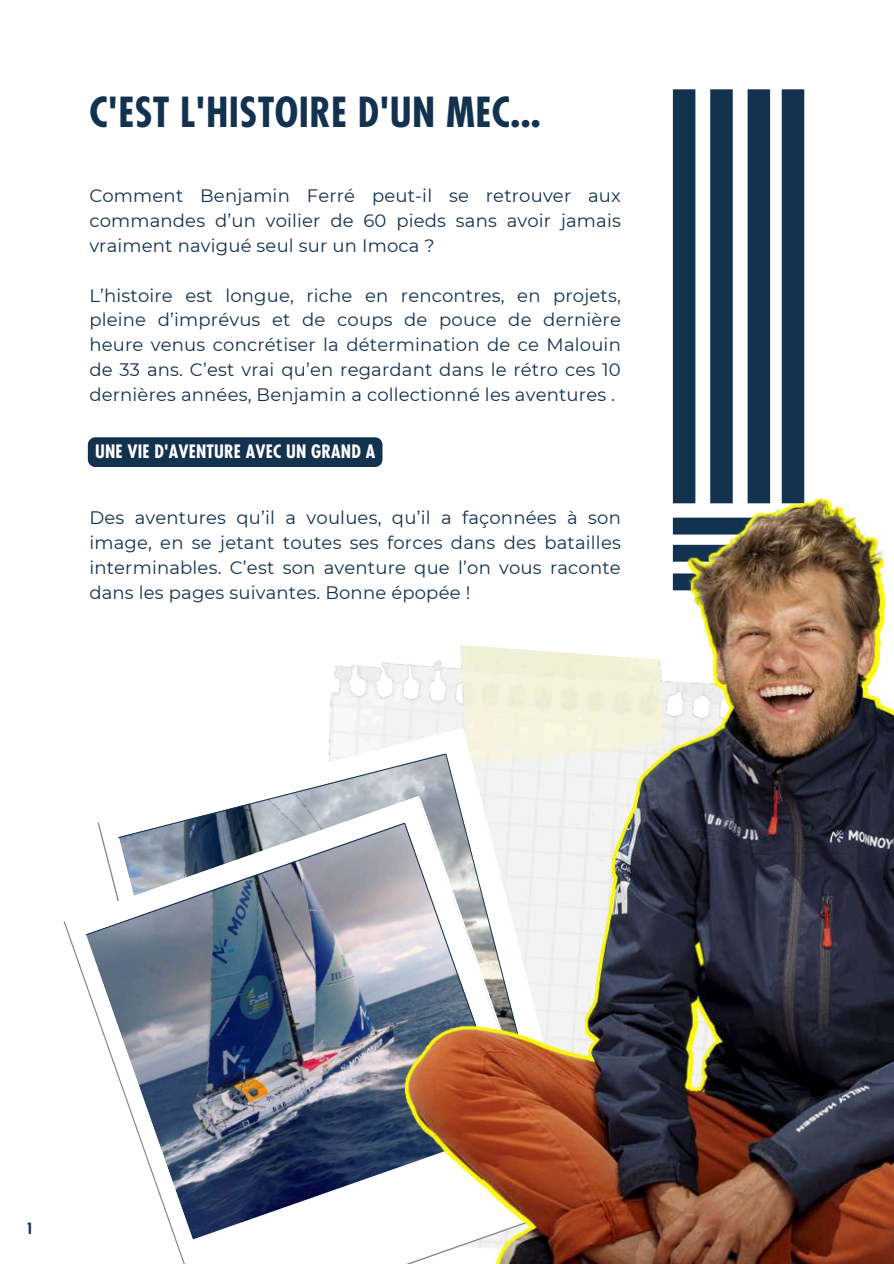
<style>
.page{position:relative;width:894px;height:1264px;background:#fff}
.page>*{position:absolute;margin:0;border:0;box-sizing:border-box;transform-origin:0 0}
.t1{font:700 condensed 40.35px "Futura";letter-spacing:.01em;color:#123250}
.t2{font:18px/24.8px "Montserrat";letter-spacing:.01em;color:#123250;text-align:justify}
.t3{font:700 condensed 18px "Futura";letter-spacing:.01em;color:#fff}
.t4{font:700 condensed 15px "Futura";color:#123250}
</style>
<div class="page">
<div style="left:781px;top:89px;width:23px;height:414px;background:#123250"></div>
<div style="left:747px;top:89px;width:22px;height:414px;background:#123250"></div>
<div style="left:710px;top:89px;width:22px;height:414px;background:#123250"></div>
<div style="left:672px;top:89px;width:23px;height:414px;background:#123250"></div>
<img style="left:329px;top:663px;width:75px;height:65px">
<img style="left:64px;top:728px;width:340px;height:535px">
<img style="left:404px;top:498px;width:489px;height:765px">
<div style="left:88px;top:437px;width:294px;height:30px;background:#123250"></div>
<h1 class="t1" style="left:89px;top:86px;width:453px">C'EST L'HISTOIRE D'UN MEC...</h1>
<p class="t2" style="left:89px;top:184px;width:533px">Comment Benjamin Ferré peut-il se retrouver aux commandes d’un voilier de 60 pieds sans avoir jamais vraiment navigué seul sur un Imoca ?</p>
<p class="t2" style="left:89px;top:283px;width:533px">L’histoire est longue, riche en rencontres, en projets, pleine d’imprévus et de coups de pouce de dernière heure venus concrétiser la détermination de ce Malouin de 33 ans. C’est vrai qu’en regardant dans le rétro ces 10 dernières années, Benjamin a collectionné les aventures .</p>
<p class="t3" style="left:95px;top:439px;width:281px">UNE VIE D'AVENTURE AVEC UN GRAND A</p>
<p class="t2" style="left:89px;top:505px;width:533px">Des aventures qu’il a voulues, qu’il a façonnées à son image, en se jetant toutes ses forces dans des batailles interminables. C’est son aventure que l’on vous raconte dans les pages suivantes. Bonne épopée !</p>
<p class="t4" style="left:26px;top:1218px;width:9px">1</p>
</div>
